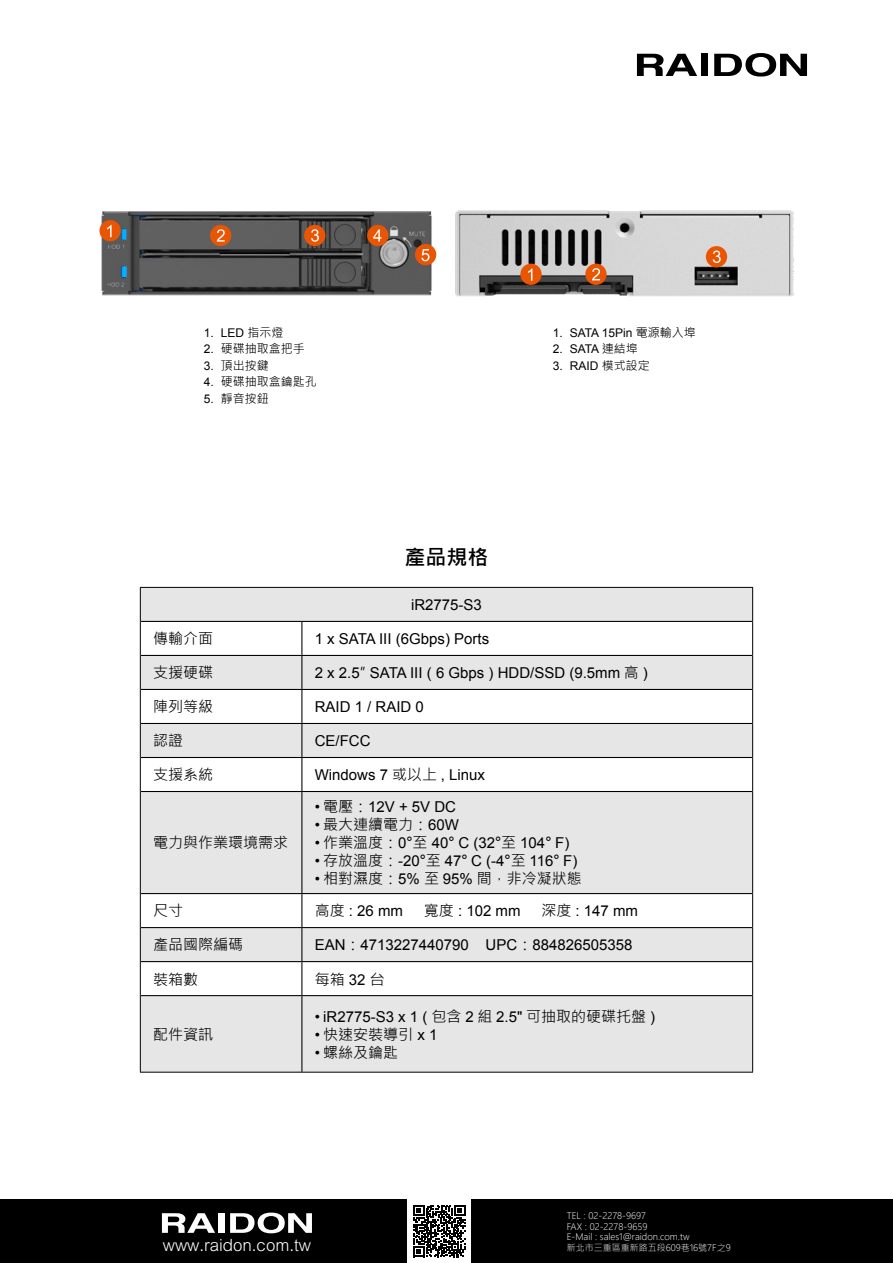
<style>
.page{position:relative;width:893px;height:1263px;background:#fff}
.page>*{position:absolute;margin:0;border:0;box-sizing:border-box;transform-origin:0 0}
.t1{font:700 21px "Microsoft Jheng Hei";color:#000}
.t2{font:300 16.95px "M Hei HK";color:#fff}
.t3{font:15px "Arial";color:#000}
.t4{font:15px "Microsoft Jheng Hei";color:#000}
.t5{font:12px "Arial";color:#000}
.t6{font:12px "Microsoft Jheng Hei";color:#000}
.t7{font:300 9px/10.8px "Microsoft Jheng Hei";color:#fff}
.s1{font-family:"Microsoft Jheng Hei"}
.s2{font-family:"Arial"}
</style>
<div class="page">
<div style="left:0;top:1199px;width:893px;height:64px;background:#000"></div>
<div style="left:407px;top:1199px;width:64px;height:64px;background:#fff"></div>
<svg style="left:413px;top:1205px;width:52px;height:52px"></svg>
<svg style="left:162px;top:1213px;width:53px;height:20px"></svg>
<div style="left:219px;top:1213px;width:6px;height:20px;background:#fff"></div>
<svg style="left:230px;top:1212px;width:82px;height:21px"></svg>
<img style="left:456px;top:210px;width:338px;height:87px">
<img style="left:101px;top:211px;width:355px;height:85px">
<svg style="left:637px;top:54px;width:60px;height:22px"></svg>
<div style="left:701px;top:54px;width:7px;height:22px;background:#000"></div>
<svg style="left:714px;top:53px;width:93px;height:24px"></svg>
<div style="left:99px;top:220px;width:22px;height:21px;background:#ea5504;border-radius:50%"></div>
<svg style="left:107px;top:225px;width:5px;height:12px"></svg>
<div style="left:520px;top:264px;width:22px;height:21px;background:#ea5504;border-radius:50%"></div>
<svg style="left:528px;top:268px;width:4px;height:13px"></svg>
<div style="left:367px;top:225px;width:21px;height:21px;background:#ea5504;border-radius:50%"></div>
<svg style="left:373px;top:229px;width:8px;height:13px"></svg>
<div style="left:304px;top:225px;width:21px;height:21px;background:#ea5504;border-radius:50%"></div>
<svg style="left:311px;top:229px;width:8px;height:13px"></svg>
<div style="left:706px;top:246px;width:21px;height:21px;background:#ea5504;border-radius:50%"></div>
<svg style="left:713px;top:250px;width:8px;height:13px"></svg>
<div style="left:415px;top:244px;width:21px;height:21px;background:#ea5504;border-radius:50%"></div>
<svg style="left:421px;top:249px;width:9px;height:12px"></svg>
<div style="left:210px;top:225px;width:21px;height:21px;background:#ea5504;border-radius:50%"></div>
<svg style="left:217px;top:229px;width:8px;height:13px"></svg>
<div style="left:585px;top:264px;width:22px;height:21px;background:#ea5504;border-radius:50%"></div>
<svg style="left:592px;top:268px;width:8px;height:12px"></svg>
<svg style="left:141px;top:588px;width:611px;height:484px;fill:#e6e6e6"></svg>
<hr style="left:141px;top:621px;width:161px;height:1px;background:#000">
<hr style="left:302px;top:621px;width:450px;height:1px;background:#000">
<hr style="left:301px;top:622px;width:1px;height:33px;background:#000">
<hr style="left:141px;top:655px;width:161px;height:1px;background:#000">
<hr style="left:302px;top:655px;width:450px;height:1px;background:#000">
<hr style="left:301px;top:656px;width:1px;height:33px;background:#000">
<hr style="left:141px;top:689px;width:161px;height:1px;background:#000">
<hr style="left:302px;top:689px;width:450px;height:1px;background:#000">
<hr style="left:301px;top:690px;width:1px;height:33px;background:#000">
<hr style="left:141px;top:723px;width:161px;height:1px;background:#000">
<hr style="left:302px;top:723px;width:450px;height:1px;background:#000">
<hr style="left:301px;top:724px;width:1px;height:33px;background:#000">
<hr style="left:141px;top:757px;width:161px;height:1px;background:#000">
<hr style="left:302px;top:757px;width:450px;height:1px;background:#000">
<hr style="left:301px;top:758px;width:1px;height:33px;background:#000">
<hr style="left:141px;top:791px;width:161px;height:1px;background:#000">
<hr style="left:302px;top:791px;width:450px;height:1px;background:#000">
<hr style="left:301px;top:792px;width:1px;height:101px;background:#000">
<hr style="left:141px;top:893px;width:161px;height:1px;background:#000">
<hr style="left:302px;top:893px;width:450px;height:1px;background:#000">
<hr style="left:301px;top:894px;width:1px;height:33px;background:#000">
<hr style="left:141px;top:927px;width:161px;height:1px;background:#000">
<hr style="left:302px;top:927px;width:450px;height:1px;background:#000">
<hr style="left:301px;top:928px;width:1px;height:33px;background:#000">
<hr style="left:141px;top:961px;width:161px;height:1px;background:#000">
<hr style="left:302px;top:961px;width:450px;height:1px;background:#000">
<hr style="left:301px;top:962px;width:1px;height:33px;background:#000">
<hr style="left:141px;top:995px;width:161px;height:1px;background:#000">
<hr style="left:302px;top:995px;width:450px;height:1px;background:#000">
<hr style="left:301px;top:996px;width:1px;height:76px;background:#000">
<hr style="left:140px;top:587px;width:162px;height:1px;background:#000">
<hr style="left:140px;top:588px;width:1px;height:33px;background:#000">
<hr style="left:302px;top:587px;width:451px;height:1px;background:#000">
<hr style="left:752px;top:588px;width:1px;height:33px;background:#000">
<hr style="left:140px;top:621px;width:1px;height:34px;background:#000">
<hr style="left:752px;top:621px;width:1px;height:34px;background:#000">
<hr style="left:140px;top:655px;width:1px;height:34px;background:#000">
<hr style="left:752px;top:655px;width:1px;height:34px;background:#000">
<hr style="left:140px;top:689px;width:1px;height:34px;background:#000">
<hr style="left:752px;top:689px;width:1px;height:34px;background:#000">
<hr style="left:140px;top:723px;width:1px;height:34px;background:#000">
<hr style="left:752px;top:723px;width:1px;height:34px;background:#000">
<hr style="left:140px;top:757px;width:1px;height:34px;background:#000">
<hr style="left:752px;top:757px;width:1px;height:34px;background:#000">
<hr style="left:140px;top:791px;width:1px;height:102px;background:#000">
<hr style="left:752px;top:791px;width:1px;height:102px;background:#000">
<hr style="left:140px;top:893px;width:1px;height:34px;background:#000">
<hr style="left:752px;top:893px;width:1px;height:34px;background:#000">
<hr style="left:140px;top:927px;width:1px;height:34px;background:#000">
<hr style="left:752px;top:927px;width:1px;height:34px;background:#000">
<hr style="left:140px;top:961px;width:1px;height:35px;background:#000">
<hr style="left:752px;top:961px;width:1px;height:35px;background:#000">
<hr style="left:140px;top:996px;width:1px;height:76px;background:#000">
<hr style="left:752px;top:996px;width:1px;height:76px;background:#000">
<hr style="left:140px;top:1072px;width:162px;height:1px;background:#000">
<hr style="left:302px;top:1072px;width:451px;height:1px;background:#000">
<p class="t5" style="left:204px;top:325px;width:81px">1. LED <span class="s1">指示燈</span></p>
<p class="t6" style="left:204px;top:341px;width:103px"><span class="s2">2.</span> 硬碟抽取盒把手</p>
<p class="t6" style="left:204px;top:358px;width:67px"><span class="s2">3.</span> 頂出按鍵</p>
<p class="t6" style="left:204px;top:374px;width:115px"><span class="s2">4.</span> 硬碟抽取盒鑰匙孔</p>
<p class="t6" style="left:204px;top:391px;width:67px"><span class="s2">5.</span> 靜音按鈕</p>
<p class="t5" style="left:553px;top:325px;width:145px">1. SATA 15Pin <span class="s1">電源輸入埠</span></p>
<p class="t5" style="left:553px;top:341px;width:87px">2. SATA <span class="s1">連結埠</span></p>
<p class="t5" style="left:553px;top:358px;width:99px">3. RAID <span class="s1">模式設定</span></p>
<h1 class="t1" style="left:404px;top:544px;width:85px">產品規格</h1>
<p class="t3" style="left:411px;top:595px;width:72px">iR2775-S3</p>
<p class="t4" style="left:153px;top:629px;width:61px">傳輸介面</p>
<p class="t3" style="left:315px;top:629px;width:176px">1 x SATA III (6Gbps) Ports</p>
<p class="t4" style="left:153px;top:663px;width:61px">支援硬碟</p>
<p class="t3" style="left:315px;top:663px;width:334px">2 x 2.5<span class="s1">″</span> SATA III ( 6 Gbps ) HDD/SSD (9.5mm <span class="s1">高</span> )</p>
<p class="t4" style="left:153px;top:697px;width:61px">陣列等級</p>
<p class="t3" style="left:315px;top:697px;width:111px">RAID 1 / RAID 0</p>
<p class="t4" style="left:153px;top:731px;width:31px">認證</p>
<p class="t3" style="left:315px;top:731px;width:57px">CE/FCC</p>
<p class="t4" style="left:153px;top:765px;width:61px">支援系統</p>
<p class="t3" style="left:315px;top:765px;width:172px">Windows 7 <span class="s1">或以上</span> , Linux</p>
<p class="t4" style="left:153px;top:833px;width:136px">電力與作業環境需求</p>
<p class="t3" style="left:315px;top:797px;width:143px">• <span class="s1">電壓：</span>12V + 5V DC</p>
<p class="t4" style="left:315px;top:815px;width:146px"><span class="s2">•</span> 最大連續電力：<span class="s2">60W</span></p>
<p class="t3" style="left:315px;top:833px;width:256px">• <span class="s1">作業溫度：</span>0<span class="s1">°至</span> 40<span class="s1">°</span> C (32<span class="s1">°至</span> 104<span class="s1">°</span> F)</p>
<p class="t3" style="left:315px;top:851px;width:264px">• <span class="s1">存放溫度：</span>-20<span class="s1">°至</span> 47<span class="s1">°</span> C (-4<span class="s1">°至</span> 116<span class="s1">°</span> F)</p>
<p class="t4" style="left:315px;top:869px;width:269px"><span class="s2">•</span> 相對濕度：<span class="s2">5%</span> 至 <span class="s2">95%</span> 間，非冷凝狀態</p>
<p class="t4" style="left:153px;top:901px;width:31px">尺寸</p>
<p class="t3" style="left:315px;top:901px;width:90px"><span class="s1">高度</span> : 26 mm</p>
<p class="t3" style="left:424px;top:901px;width:98px"><span class="s1">寬度</span> : 102 mm</p>
<p class="t3" style="left:541px;top:901px;width:98px"><span class="s1">深度</span> : 147 mm</p>
<p class="t4" style="left:153px;top:935px;width:91px">產品國際編碼</p>
<p class="t3" style="left:315px;top:935px;width:319px">EAN<span class="s1">：</span>4713227440790 UPC<span class="s1">：</span>884826505358</p>
<p class="t4" style="left:153px;top:969px;width:47px">裝箱數</p>
<p class="t4" style="left:315px;top:969px;width:72px">每箱 <span class="s2">32</span> 台</p>
<p class="t4" style="left:153px;top:1025px;width:61px">配件資訊</p>
<p class="t3" style="left:315px;top:1007px;width:342px">• iR2775-S3 x 1 ( <span class="s1">包含</span> 2 <span class="s1">組</span> 2.5" <span class="s1">可抽取的硬碟托盤</span> )</p>
<p class="t4" style="left:315px;top:1025px;width:124px"><span class="s2">•</span> 快速安裝導引 <span class="s2">x 1</span></p>
<p class="t4" style="left:315px;top:1043px;width:85px"><span class="s2">•</span> 螺絲及鑰匙</p>
<p class="t7" style="left:567px;top:1210px;width:124px">TEL : 02-2278-9697<br>FAX : 02-2278-9659<br>E-Mail : sales1@raidon.com.tw</p>
<p class="t2" style="left:163px;top:1233px;width:150px">www.raidon.com.tw</p>
<p class="t7" style="left:567px;top:1242px;width:165px">新北市三重區重新路五段609巷16號7F之9</p>
</div>
